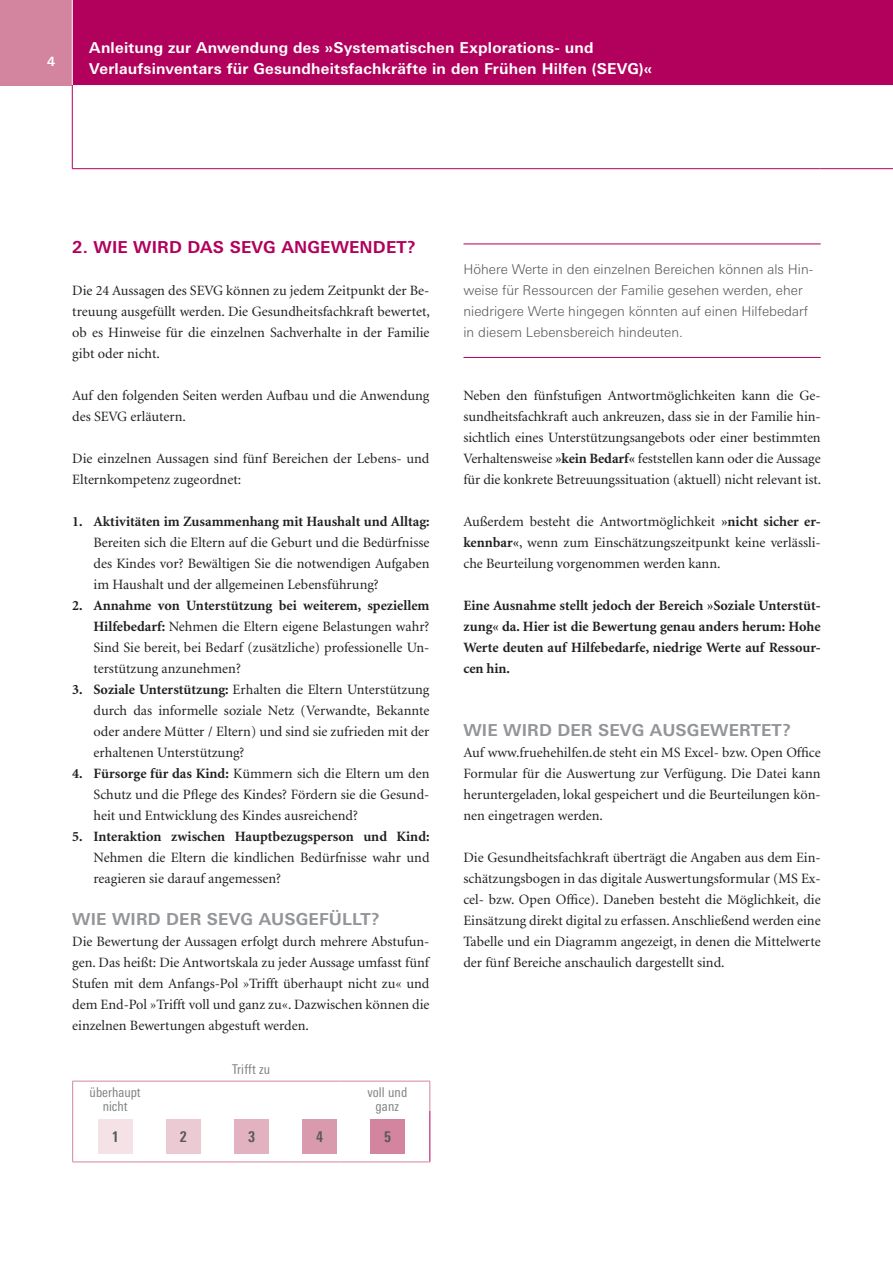
<style>
.page{position:relative;width:893px;height:1263px;background:#fff}
.page>*{position:absolute;margin:0;border:0;box-sizing:border-box;transform-origin:0 0}
.t1{font:700 16.5px "Linotype Univers Basic";letter-spacing:.01em;color:#939598}
.t2{font:700 16.5px "Linotype Univers Basic";letter-spacing:.01em;color:#b1015c}
.t3{font:700 15px/21px "Linotype Univers Basic";letter-spacing:.015em;color:#fff}
.t4{font:700 condensed 15px "Linotype Univers";color:#57585a}
.t5{font:14.25px/21px "Minion";color:#231f20;text-align:justify}
.t6{font:700 14.25px/21px "Minion";color:#231f20;text-align:justify}
.t7{font:300 13.5px/21px "Linotype Univers Basic";color:#57585a}
.t8{font:condensed 13.5px/13.5px "Linotype Univers";color:#808285;text-align:center}
.t9{font:700 12.75px "Linotype Univers Basic";color:#fff}
.s1{font-weight:700}
</style>
<div class="page">
<div style="left:0;top:0;width:72px;height:85px;background:#d3859f"></div>
<div style="left:73px;top:0;width:820px;height:85px;background:#b1015c"></div>
<hr style="left:72px;top:85px;width:1px;height:83px;background:#b1015c">
<hr style="left:72px;top:168px;width:749px;height:1px;background:#b1015c">
<hr style="left:821px;top:168px;width:72px;height:1px;background:#b1015c">
<hr style="left:463px;top:244px;width:358px;height:1px;background:#b1015c">
<hr style="left:463px;top:357px;width:358px;height:1px;background:#b1015c">
<hr style="left:429px;top:1111px;width:1px;height:50px;background:#b1015c">
<hr style="left:72px;top:1081px;width:1px;height:30px;background:#d3859f">
<hr style="left:429px;top:1081px;width:1px;height:30px;background:#d3859f">
<hr style="left:72px;top:1111px;width:1px;height:50px;background:#d3859f">
<hr style="left:72px;top:1081px;width:90px;height:1px;background:#d3859f">
<hr style="left:162px;top:1081px;width:89px;height:1px;background:#d3859f">
<hr style="left:251px;top:1081px;width:90px;height:1px;background:#d3859f">
<hr style="left:341px;top:1081px;width:89px;height:1px;background:#d3859f">
<hr style="left:72px;top:1161px;width:90px;height:1px;background:#d3859f">
<hr style="left:162px;top:1161px;width:89px;height:1px;background:#d3859f">
<hr style="left:251px;top:1161px;width:90px;height:1px;background:#d3859f">
<hr style="left:341px;top:1161px;width:89px;height:1px;background:#d3859f">
<div style="left:98px;top:1119px;width:34px;height:34px;background:#f5e2e7"></div>
<div style="left:167px;top:1119px;width:34px;height:34px;background:#eccad4"></div>
<div style="left:235px;top:1119px;width:34px;height:34px;background:#e3b2c1"></div>
<div style="left:303px;top:1119px;width:34px;height:34px;background:#da9aae"></div>
<div style="left:371px;top:1119px;width:34px;height:34px;background:#d3859f"></div>
<p class="t9" style="left:47px;top:54px;width:10px">4</p>
<p class="t3" style="left:89px;top:37px;width:564px">Anleitung zur Anwendung des »Systematischen Explorations- und<br>Verlaufsinventars für Gesundheitsfachkräfte in den Frühen Hilfen (SEVG)«</p>
<p class="t2" style="left:72px;top:237px;width:345px">2. WIE WIRD DAS SEVG ANGEWENDET?</p>
<p class="t5" style="left:72px;top:281px;width:359px">Die 24 Aussagen des SEVG können zu jedem Zeitpunkt der Be&shy;treuung ausgefüllt werden. Die Gesundheitsfachkraft bewertet, ob es Hinweise für die einzelnen Sachverhalte in der Familie gibt oder nicht.</p>
<p class="t5" style="left:72px;top:386px;width:359px">Auf den folgenden Seiten werden Aufbau und die Anwendung des SEVG erläutern.</p>
<p class="t5" style="left:72px;top:449px;width:359px">Die einzelnen Aussagen sind fünf Bereichen der Lebens- und<br>Elternkompetenz zugeordnet:</p>
<p class="t6" style="left:72px;top:511px;width:359px">1. Aktivitäten im Zusammenhang mit Haushalt und Alltag:</p>
<p class="t5" style="left:94px;top:533px;width:337px">Bereiten sich die Eltern auf die Geburt und die Bedürfnisse des Kindes vor? Bewältigen Sie die notwendigen Aufgaben im Haushalt und der allgemeinen Lebensführung?</p>
<p class="t5" style="left:94px;top:596px;width:337px;text-indent:-21px"><span class="s1">2. Annahme von Unterstützung bei weiterem, speziellem Hilfebedarf:</span> Nehmen die Eltern eigene Belastungen wahr?<br>Sind Sie bereit, bei Bedarf (zusätzliche) professionelle Un&shy;terstützung anzunehmen?</p>
<p class="t5" style="left:94px;top:680px;width:337px;text-indent:-21px"><span class="s1">3. Soziale Unterstützung:</span> Erhalten die Eltern Unterstützung durch das informelle soziale Netz (Verwandte, Bekannte oder andere Mütter / Eltern) und sind sie zufrieden mit der erhaltenen Unterstützung?</p>
<p class="t5" style="left:94px;top:764px;width:337px;text-indent:-21px"><span class="s1">4. Fürsorge für das Kind:</span> Kümmern sich die Eltern um den Schutz und die Pflege des Kindes? Fördern sie die Gesund&shy;heit und Entwicklung des Kindes ausreichend?</p>
<p class="t6" style="left:72px;top:826px;width:359px">5. Interaktion zwischen Hauptbezugsperson und Kind:</p>
<p class="t5" style="left:94px;top:848px;width:337px">Nehmen die Eltern die kindlichen Bedürfnisse wahr und reagieren sie darauf angemessen?</p>
<p class="t1" style="left:72px;top:909px;width:309px">WIE WIRD DER SEVG AUSGEFÜLLT?</p>
<p class="t5" style="left:72px;top:932px;width:359px">Die Bewertung der Aussagen erfolgt durch mehrere Abstufun&shy;gen. Das heißt: Die Antwortskala zu jeder Aussage umfasst fünf Stufen mit dem Anfangs-Pol »Trifft überhaupt nicht zu« und dem End-Pol »Trifft voll und ganz zu«. Dazwischen können die einzelnen Bewertungen abgestuft werden.</p>
<p class="t8" style="left:232px;top:1062px;width:39px">Trifft zu</p>
<p class="t8" style="left:90px;top:1086px;width:53px">überhaupt nicht</p>
<p class="t8" style="left:367px;top:1086px;width:41px">voll und ganz</p>
<p class="t4" style="left:112px;top:1128px;width:9px">1</p>
<p class="t4" style="left:180px;top:1128px;width:9px">2</p>
<p class="t4" style="left:248px;top:1128px;width:9px">3</p>
<p class="t4" style="left:316px;top:1128px;width:9px">4</p>
<p class="t4" style="left:384px;top:1128px;width:9px">5</p>
<p class="t7" style="left:463px;top:259px;width:351px">Höhere Werte in den einzelnen Bereichen können als Hin&shy;weise für Ressourcen der Familie gesehen werden, eher niedrigere Werte hingegen könnten auf einen Hilfebedarf in diesem Lebensbereich hindeuten.</p>
<p class="t5" style="left:463px;top:386px;width:359px">Neben den fünfstufigen Antwortmöglichkeiten kann die Ge&shy;sundheitsfachkraft auch ankreuzen, dass sie in der Familie hin&shy;sichtlich eines Unterstützungsangebots oder einer bestimmten Verhaltensweise <span class="s1">»kein Bedarf«</span> feststellen kann oder die Aussage für die konkrete Betreuungssituation (aktuell) nicht relevant ist.</p>
<p class="t5" style="left:463px;top:512px;width:359px">Außerdem besteht die Antwortmöglichkeit <span class="s1">»nicht sicher er&shy;kennbar«</span>, wenn zum Einschätzungszeitpunkt keine verlässli&shy;che Beurteilung vorgenommen werden kann.</p>
<p class="t6" style="left:463px;top:595px;width:359px">Eine Ausnahme stellt jedoch der Bereich »Soziale Unterstüt&shy;zung« da. Hier ist die Bewertung genau anders herum: Hohe Werte deuten auf Hilfebedarfe, niedrige Werte auf Ressour&shy;cen hin.</p>
<p class="t1" style="left:463px;top:720px;width:329px">WIE WIRD DER SEVG AUSGEWERTET?</p>
<p class="t5" style="left:463px;top:743px;width:359px">Auf www.fruehehilfen.de steht ein MS Excel- bzw. Open Office Formular für die Auswertung zur Verfügung. Die Datei kann heruntergeladen, lokal gespeichert und die Beurteilungen kön&shy;nen eingetragen werden.</p>
<p class="t5" style="left:463px;top:848px;width:359px">Die Gesundheitsfachkraft überträgt die Angaben aus dem Ein&shy;schätzungsbogen in das digitale Auswertungsformular (MS Ex&shy;cel- bzw. Open Office). Daneben besteht die Möglichkeit, die Einsätzung direkt digital zu erfassen. Anschließend werden eine Tabelle und ein Diagramm angezeigt, in denen die Mittelwerte der fünf Bereiche anschaulich dargestellt sind.</p>
</div>
